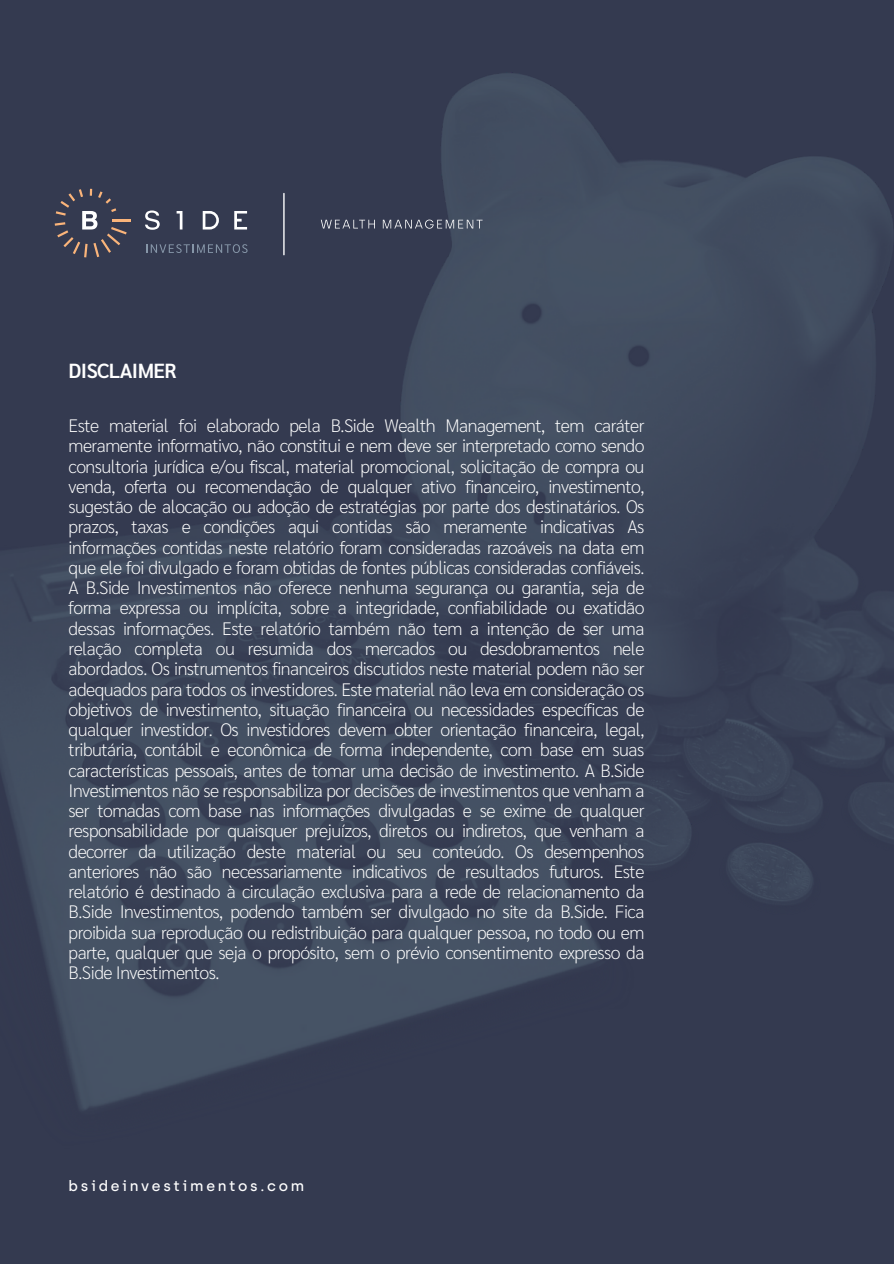
<style>
.page{position:relative;width:894px;height:1264px;background:#fff}
.page>*{position:absolute;margin:0;border:0;box-sizing:border-box;transform-origin:0 0}
.t1{font:600 20.4px "Sarabun";letter-spacing:-.03em;color:#fff}
.t2{font:200 18px/20.2px "Sarabun";letter-spacing:-.03em;color:#fff;text-align:justify}
.t3{font:500 14.7px "Archia";letter-spacing:.18em;color:#fff}
</style>
<div class="page">
<div style="left:0;top:0;width:893px;height:1263px;background:#343a50"></div>
<img style="left:0;top:73px;width:893px;height:1037px">
<hr style="left:113px;top:219px;width:18px;height:3px;background:#fab47a">
<svg style="left:234px;top:211px;width:13px;height:18px"></svg>
<svg style="left:176px;top:211px;width:6px;height:18px"></svg>
<svg style="left:55px;top:189px;width:72px;height:68px"></svg>
<svg style="left:145px;top:210px;width:15px;height:20px"></svg>
<svg style="left:203px;top:211px;width:16px;height:18px"></svg>
<svg style="left:146px;top:244px;width:101px;height:9px"></svg>
<hr style="left:283px;top:193px;width:1px;height:62px;background:#fff">
<svg style="left:321px;top:220px;width:54px;height:8px"></svg>
<svg style="left:383px;top:219px;width:99px;height:10px"></svg>
<p class="t1" style="left:69px;top:356px;width:109px">DISCLAIMER</p>
<p class="t2" style="left:69px;top:414px;width:577px">Este material foi elaborado pela B.Side Wealth Management, tem caráter meramente informativo, não constitui e nem deve ser interpretado como sendo consultoria jurídica e/ou fiscal, material promocional, solicitação de compra ou venda, oferta ou recomendação de qualquer ativo financeiro, investimento, sugestão de alocação ou adoção de estratégias por parte dos destinatários. Os prazos, taxas e condições aqui contidas são meramente indicativas As informações contidas neste relatório foram consideradas razoáveis na data em que ele foi divulgado e foram obtidas de fontes públicas consideradas confiáveis.<br>A B.Side Investimentos não oferece nenhuma segurança ou garantia, seja de forma expressa ou implícita, sobre a integridade, confiabilidade ou exatidão dessas informações. Este relatório também não tem a intenção de ser uma relação completa ou resumida dos mercados ou desdobramentos nele abordados. Os instrumentos financeiros discutidos neste material podem não ser adequados para todos os investidores. Este material não leva em consideração os objetivos de investimento, situação financeira ou necessidades específicas de qualquer investidor. Os investidores devem obter orientação financeira, legal, tributária, contábil e econômica de forma independente, com base em suas características pessoais, antes de tomar uma decisão de investimento. A B.Side Investimentos não se responsabiliza por decisões de investimentos que venham a ser tomadas com base nas informações divulgadas e se exime de qualquer responsabilidade por quaisquer prejuízos, diretos ou indiretos, que venham a decorrer da utilização deste material ou seu conteúdo. Os desempenhos anteriores não são necessariamente indicativos de resultados futuros. Este relatório é destinado à circulação exclusiva para a rede de relacionamento da B.Side Investimentos, podendo também ser divulgado no site da B.Side. Fica proibida sua reprodução ou redistribuição para qualquer pessoa, no todo ou em parte, qualquer que seja o propósito, sem o prévio consentimento expresso da B.Side Investimentos.</p>
<p class="t3" style="left:69px;top:1176px;width:237px">bsideinvestimentos.com</p>
</div>
